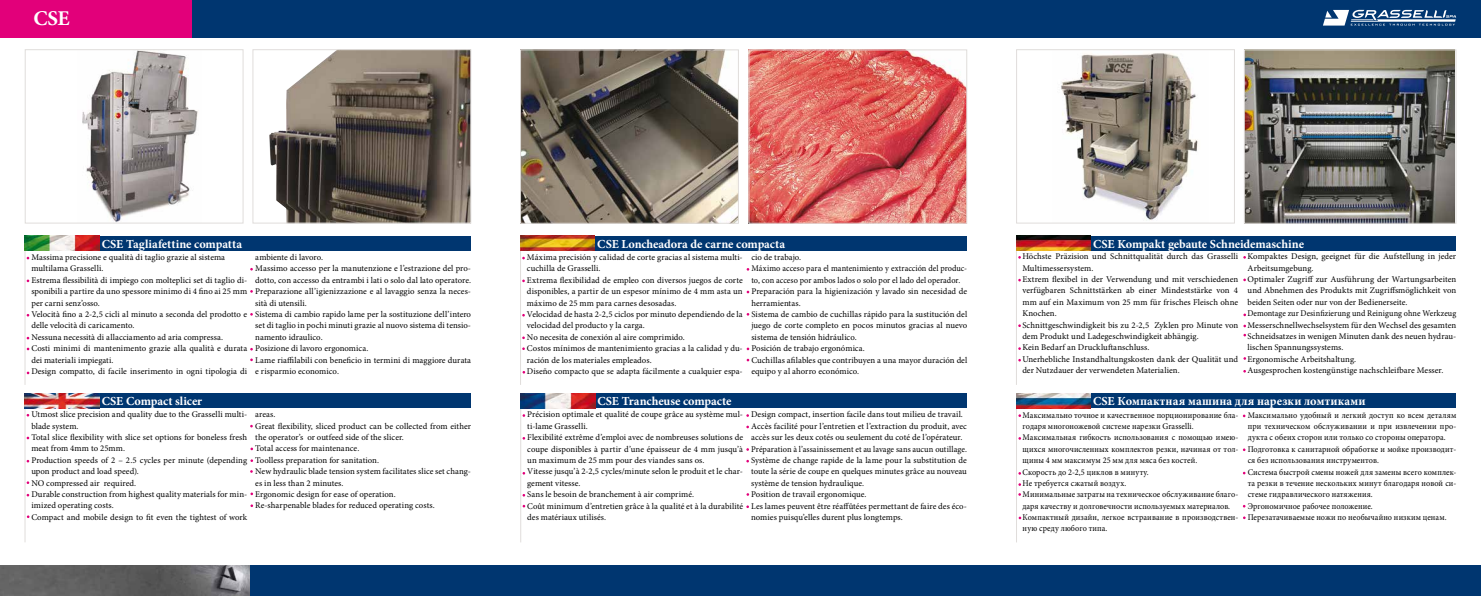
<style>
.page{position:relative;width:1481px;height:596px;background:#fff}
.page>*{position:absolute;margin:0;border:0;box-sizing:border-box;transform-origin:0 0}
.t1{font:700 21px "Minion Pro";color:#fff}
.t2{font:700 12.25px "Minion Pro";color:#fff}
.t3{font:8.75px/11.4px "Minion Pro";letter-spacing:.005em;color:#000}
.t4{font:8.75px/11.4px "Minion Pro";letter-spacing:.005em;color:#000;scale:.94 1}
</style>
<div class="page">
<hr style="left:25px;top:393px;width:1px;height:149px;background:#e0dddb">
<hr style="left:520px;top:393px;width:1px;height:149px;background:#e0dddb">
<div style="left:12px;top:0;width:1469px;height:37px;background:#003670"></div>
<div style="left:0;top:0;width:191px;height:37px;background:#e2007a"></div>
<div style="left:212px;top:565px;width:1269px;height:30px;background:#003670"></div>
<img style="left:0;top:565px;width:249px;height:30px">
<svg style="left:1323px;top:10px;width:133px;height:16px"></svg>
<img style="left:269px;top:51px;width:200px;height:170px">
<div style="left:253px;top:49px;width:218px;height:174px;border:1px solid #e0dddb"></div>
<img style="left:522px;top:52px;width:215px;height:169px">
<div style="left:520px;top:50px;width:219px;height:173px;border:1px solid #e0dddb"></div>
<img style="left:751px;top:52px;width:214px;height:169px">
<div style="left:749px;top:50px;width:218px;height:173px;border:1px solid #e0dddb"></div>
<img style="left:82px;top:51px;width:116px;height:170px">
<div style="left:25px;top:49px;width:218px;height:174px;border:1px solid #e0dddb"></div>
<img style="left:1061px;top:53px;width:137px;height:167px">
<div style="left:1016px;top:49px;width:218px;height:174px;border:1px solid #e0dddb"></div>
<img style="left:1246px;top:52px;width:208px;height:169px">
<div style="left:1244px;top:50px;width:212px;height:173px;border:1px solid #e0dddb"></div>
<div style="left:25px;top:236px;width:446px;height:15px;background:#003670"></div>
<hr style="left:25px;top:236px;width:1px;height:148px;background:#e0dddb">
<div style="left:25px;top:393px;width:446px;height:15px;background:#003670"></div>
<div style="left:520px;top:236px;width:446px;height:15px;background:#003670"></div>
<div style="left:520px;top:393px;width:447px;height:15px;background:#003670"></div>
<div style="left:1016px;top:236px;width:440px;height:14px;background:#003670"></div>
<div style="left:1016px;top:393px;width:440px;height:15px;background:#003670"></div>
<hr style="left:1016px;top:236px;width:1px;height:148px;background:#e0dddb">
<hr style="left:520px;top:236px;width:1px;height:148px;background:#e0dddb">
<hr style="left:1016px;top:393px;width:1px;height:149px;background:#e0dddb">
<img style="left:1016px;top:236px;width:74px;height:14px">
<img style="left:1016px;top:393px;width:74px;height:15px">
<img style="left:520px;top:236px;width:75px;height:15px">
<img style="left:521px;top:393px;width:74px;height:15px">
<img style="left:25px;top:393px;width:74px;height:15px">
<img style="left:25px;top:236px;width:74px;height:15px">
<h1 class="t1" style="left:33px;top:10px;width:38px">CSE</h1>
<h2 class="t2" style="left:102px;top:239px;width:142px">CSE Tagliafettine compatta</h2>
<p class="t3" style="left:31px;top:252px;width:217px">Massima precisione e qualità di taglio grazie al sistema multilama Grasselli.<br>Estrema flessibilità di impiego con molteplici set di taglio di&shy;sponibili a partire da uno spessore minimo di 4 fino ai 25 mm per carni senz’osso.<br>Velocità fino a 2-2,5 cicli al minuto a seconda del prodotto e delle velocità di caricamento.<br>Nessuna necessità di allacciamento ad aria compressa.<br>Costi minimi di mantenimento grazie alla qualità e durata dei materiali impiegati.<br>Design compatto, di facile inserimento in ogni tipologia di</p>
<h2 class="t2" style="left:102px;top:396px;width:102px">CSE Compact slicer</h2>
<p class="t3" style="left:255px;top:252px;width:217px">ambiente di lavoro.<br>Massimo accesso per la manutenzione e l’estrazione del pro&shy;dotto, con accesso da entrambi i lati o solo dal lato operatore.<br>Preparazione all’igienizzazione e al lavaggio senza la neces&shy;sità di utensili.<br>Sistema di cambio rapido lame per la sostituzione dell’intero set di taglio in pochi minuti grazie al nuovo sistema di tensio&shy;namento idraulico.<br>Posizione di lavoro ergonomica.<br>Lame riaffilabili con beneficio in termini di maggiore durata e risparmio economico.</p>
<p class="t3" style="left:31px;top:409px;width:217px">Utmost slice precision and quality due to the Grasselli multi&shy;blade system.<br>Total slice flexibility with slice set options for boneless fresh meat from 4mm to 25mm.<br>Production speeds of 2 – 2.5 cycles per minute (depending upon product and load speed).<br>NO compressed air required.<br>Durable construction from highest quality materials for min&shy;imized operating costs.<br>Compact and mobile design to fit even the tightest of work</p>
<p class="t3" style="left:255px;top:409px;width:217px">areas.<br>Great flexibility, sliced product can be collected from either the operator’s or outfeed side of the slicer.<br>Total access for maintenance.<br>Toolless preparation for sanitation.<br>New hydraulic blade tension system facilitates slice set chang&shy;es in less than 2 minutes.<br>Ergonomic design for ease of operation.<br>Re-sharpenable blades for reduced operating costs.</p>
<h2 class="t2" style="left:597px;top:239px;width:189px">CSE Loncheadora de carne compacta</h2>
<h2 class="t2" style="left:1093px;top:238px;width:212px">CSE Kompakt gebaute Schneidemaschine</h2>
<p class="t3" style="left:527px;top:252px;width:217px">Máxima precisión y calidad de corte gracias al sistema multi&shy;cuchilla de Grasselli.<br>Extrema flexibilidad de empleo con diversos juegos de corte disponibles, a partir de un espesor mínimo de 4 mm asta un máximo de 25 mm para carnes desosadas.<br>Velocidad de hasta 2-2,5 ciclos por minuto dependiendo de la velocidad del producto y la carga.<br>No necesita de conexión al aire comprimido.<br>Costos mínimos de mantenimiento gracias a la calidad y du&shy;ración de los materiales empleados.<br>Diseño compacto que se adapta fácilmente a cualquier espa-</p>
<p class="t3" style="left:751px;top:252px;width:217px">cio de trabajo.<br>Máximo acceso para el mantenimiento y extracción del produc&shy;to, con acceso por ambos lados o solo por el lado del operador.<br>Preparación para la higienización y lavado sin necesidad de herramientas.<br>Sistema de cambio de cuchillas rápido para la sustitución del juego de corte completo en pocos minutos gracias al nuevo sistema de tensión hidráulico.<br>Posición de trabajo ergonómica.<br>Cuchillas afilables que contribuyen a una mayor duración del equipo y al ahorro económico.</p>
<p class="t3" style="left:527px;top:409px;width:217px">Précision optimale et qualité de coupe grâce au système mul&shy;ti-lame Grasselli.<br>Flexibilité extrême d’emploi avec de nombreuses solutions de coupe disponibles à partir d’une épaisseur de 4 mm jusqu’à un maximum de 25 mm pour des viandes sans os.<br>Vitesse jusqu’à 2-2,5 cycles/minute selon le produit et le char&shy;gement vitesse.<br>Sans le besoin de branchement à air comprimé.<br>Coût minimum d’entretien grâce à la qualité et à la durabilité des matériaux utilisés.</p>
<p class="t3" style="left:751px;top:409px;width:217px">Design compact, insertion facile dans tout milieu de travail.<br>Accès facilité pour l’entretien et l’extraction du produit, avec accès sur les deux cotés ou seulement du coté de l’opérateur.<br>Préparation à l’assainissement et au lavage sans aucun outillage.<br>Système de change rapide de la lame pour la substitution de toute la série de coupe en quelques minutes grâce au nouveau système de tension hydraulique.<br>Position de travail ergonomique.<br>Les lames peuvent être réaffûtées permettant de faire des éco&shy;nomies puisqu’elles durent plus longtemps.</p>
<h2 class="t2" style="left:597px;top:396px;width:136px">CSE Trancheuse compacte</h2>
<p class="t3" style="left:1022px;top:251px;width:217px">Höchste Präzision und Schnittqualität durch das Grasselli Multimessersystem.<br>Extrem flexibel in der Verwendung und mit verschiedenen verfügbaren Schnittstärken ab einer Mindeststärke von 4 mm auf ein Maximum von 25 mm für frisches Fleisch ohne Knochen.<br>Schnittgeschwindigkeit bis zu 2-2,5 Zyklen pro Minute von dem Produkt und Ladegeschwindigkeit abhängig.<br>Kein Bedarf an Druckluftanschluss.<br>Unerhebliche Instandhaltungskosten dank der Qualität und der Nutzdauer der verwendeten Materialien.</p>
<p class="t3" style="left:1247px;top:251px;width:210px">Kompaktes Design, geeignet für die Aufstellung in jeder Arbeitsumgebung.<br>Optimaler Zugriff zur Ausführung der Wartungsarbeiten und Abnehmen des Produkts mit Zugriffsmöglichkeit von beiden Seiten oder nur von der Bedienerseite.<br>Demontage zur Desinfizierung und Reinigung ohne Werkzeug Messerschnellwechselsystem für den Wechsel des gesamten Schneidsatzes in wenigen Minuten dank des neuen hydrau&shy;lischen Spannungssystems.<br>Ergonomische Arbeitshaltung.<br>Ausgesprochen kostengünstige nachschleifbare Messer.</p>
<p class="t4" style="left:1022px;top:409px;width:231px">Максимально точное и качественное порционирование бла&shy;годаря многоножевой системе нарезки Grasselli.<br>Максимальная гибкость использования с помощью имею&shy;щихся многочисленных комплектов резки, начиная от тол&shy;щины 4 мм максимум 25 мм для мяса без костей.<br>Скорость до 2-2,5 циклов в минуту.<br>Не требуется сжатый воздух.<br>Минимальные затраты на техническое обслуживание благо&shy;даря качеству и долговечности используемых материалов.<br>Компактный дизайн, легкое встраивание в производствен&shy;ную среду любого типа.</p>
<p class="t4" style="left:1247px;top:409px;width:223px">Максимально удобный и легкий доступ ко всем деталям при техническом обслуживании и при извлечении про&shy;дукта с обеих сторон или только со стороны оператора.<br>Подготовка к санитарной обработке и мойке производит&shy;ся без использования инструментов.<br>Система быстрой смены ножей для замены всего комплек&shy;та резки в течение нескольких минут благодаря новой си&shy;стеме гидравлического натяжения.<br>Эргономичное рабочее положение.<br>Перезатачиваемые ножи по необычайно низким ценам.</p>
<h2 class="t2" style="left:1093px;top:396px;width:274px">CSE Компактная машина для нарезки ломтиками</h2>
</div>
